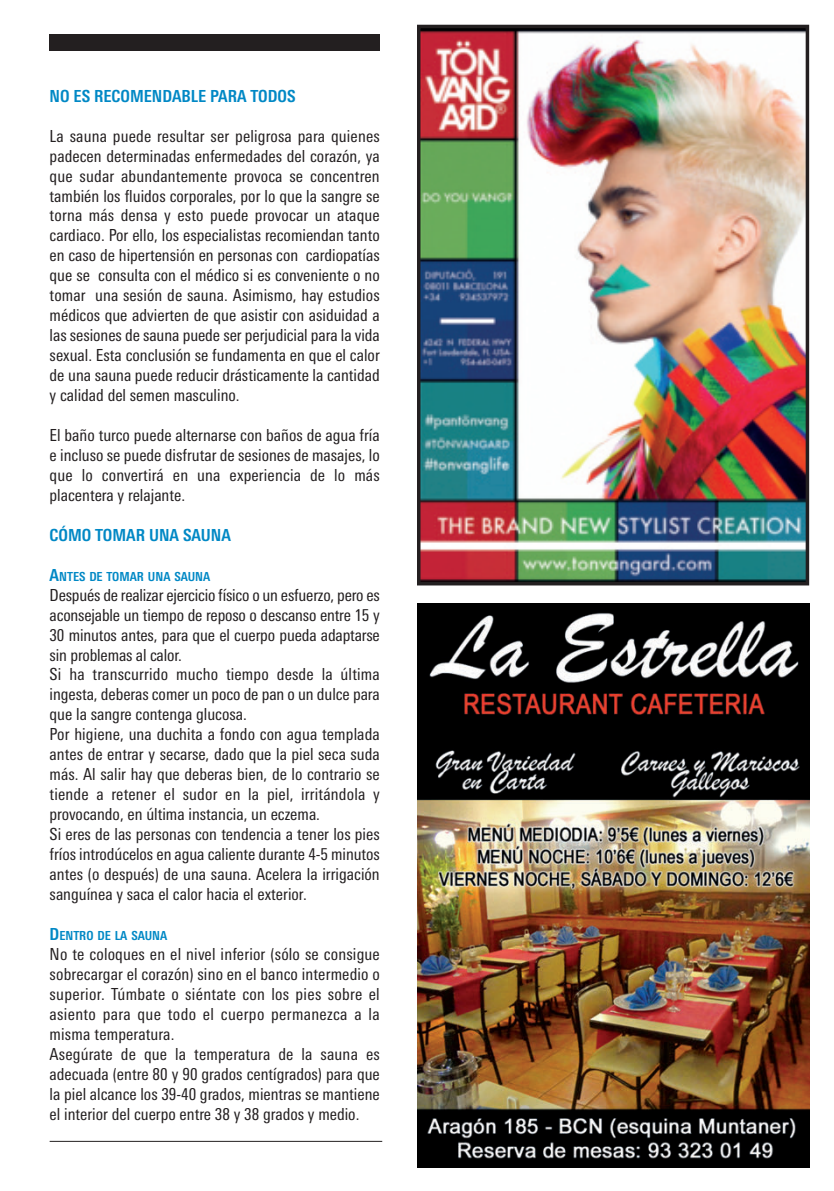
<style>
.page{position:relative;width:834px;height:1191px;background:#fff}
.page>*{position:absolute;margin:0;border:0;box-sizing:border-box;transform-origin:0 0}
.t1{font:condensed 16.62px/19.9px "Linotype Univers";color:#231f20;text-align:justify}
.t2{font:700 condensed 16.62px "Linotype Univers";color:#0088c5}
.t3{font:700 condensed 12.42px "Linotype Univers";color:#0088c5}
.s1{font-size:16.62px}
</style>
<div class="page">
<hr style="left:50px;top:1141px;width:332px;height:1px;background:#231f20">
<img style="left:422px;top:30px;width:382px;height:550px">
<div style="left:417px;top:25px;width:392px;height:560px;border:4px solid #231f20"></div>
<img style="left:417px;top:603px;width:392px;height:564px">
<div style="left:50px;top:34px;width:330px;height:16px;background:#231f20"></div>
<p class="t2" style="left:50px;top:90px;width:247px">NO ES RECOMENDABLE PARA TODOS</p>
<p class="t1" style="left:50px;top:127px;width:331px">La sauna puede resultar ser peligrosa para quienes padecen determinadas enfermedades del corazón, ya que sudar abundantemente provoca se concentren también los fluidos corporales, por lo que la sangre se torna más densa y esto puede provocar un ataque cardiaco. Por ello, los especialistas recomiendan tanto en caso de hipertensión en personas con cardiopatías que se consulta con el médico si es conveniente o no tomar una sesión de sauna. Asimismo, hay estudios médicos que advierten de que asistir con asiduidad a las sesiones de sauna puede ser perjudicial para la vida sexual. Esta conclusión se fundamenta en que el calor de una sauna puede reducir drásticamente la cantidad y calidad del semen masculino.</p>
<p class="t1" style="left:50px;top:427px;width:331px">El baño turco puede alternarse con baños de agua fría e incluso se puede disfrutar de sesiones de masajes, lo que lo convertirá en una experiencia de lo más placentera y relajante.</p>
<p class="t2" style="left:50px;top:529px;width:183px">CÓMO TOMAR UNA SAUNA</p>
<p class="t3" style="left:50px;top:572px;width:162px"><span class="s1">A</span>NTES DE TOMAR UNA SAUNA</p>
<p class="t1" style="left:50px;top:586px;width:331px;text-align:left">Después de realizar ejercicio físico o un esfuerzo, pero es aconsejable un tiempo de reposo o descanso entre 15 y 30 minutos antes, para que el cuerpo pueda adaptarse sin problemas al calor.<br>Si ha transcurrido mucho tiempo desde la última ingesta, deberas comer un poco de pan o un dulce para que la sangre contenga glucosa.<br>Por higiene, una duchita a fondo con agua templada antes de entrar y secarse, dado que la piel seca suda más. Al salir hay que deberas bien, de lo contrario se tiende a retener el sudor en la piel, irritándola y provocando, en última instancia, un eczema.<br>Si eres de las personas con tendencia a tener los pies fríos introdúcelos en agua caliente durante 4-5 minutos antes (o después) de una sauna. Acelera la irrigación sanguínea y saca el calor hacia el exterior.</p>
<p class="t3" style="left:50px;top:931px;width:119px"><span class="s1">D</span>ENTRO DE LA SAUNA</p>
<p class="t1" style="left:50px;top:945px;width:331px;text-align:left">No te coloques en el nivel inferior (sólo se consigue sobrecargar el corazón) sino en el banco intermedio o superior. Túmbate o siéntate con los pies sobre el asiento para que todo el cuerpo permanezca a la misma temperatura.<br>Asegúrate de que la temperatura de la sauna es adecuada (entre 80 y 90 grados centígrados) para que la piel alcance los 39-40 grados, mientras se mantiene el interior del cuerpo entre 38 y 38 grados y medio.</p>
</div>
